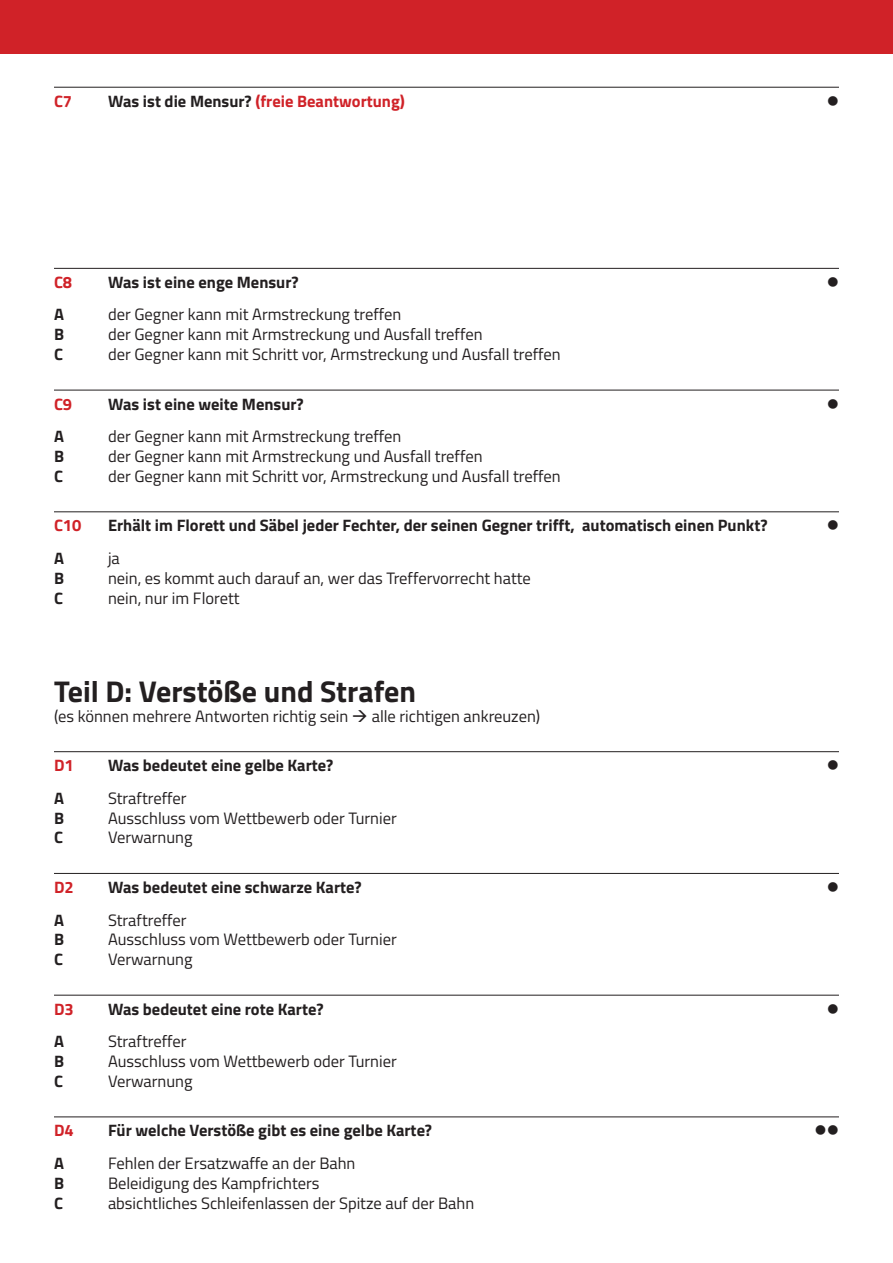
<style>
.page{position:relative;width:893px;height:1263px;background:#fff}
.page>*{position:absolute;margin:0;border:0;box-sizing:border-box;transform-origin:0 0}
.t1{font:700 30px "Titillium Web";color:#231f20}
.t2{font:16.5px "Titillium Web";color:#231f20}
.t3{font:700 16.5px "Titillium Web";color:#231f20}
.t4{font:700 16.5px "Titillium Web";color:#d02228}
.t5{font:16.5px "Wingdings";color:#231f20}
.s1{color:#231f20}
</style>
<div class="page">
<div style="left:0;top:0;width:893px;height:54px;background:#d02228"></div>
<hr style="left:54px;top:87px;width:785px;height:1px;background:#231f20">
<hr style="left:54px;top:268px;width:785px;height:1px;background:#231f20">
<hr style="left:54px;top:390px;width:785px;height:1px;background:#231f20">
<hr style="left:54px;top:511px;width:785px;height:1px;background:#231f20">
<hr style="left:54px;top:751px;width:785px;height:1px;background:#231f20">
<hr style="left:54px;top:873px;width:785px;height:1px;background:#231f20">
<hr style="left:54px;top:995px;width:785px;height:1px;background:#231f20">
<hr style="left:54px;top:1116px;width:785px;height:1px;background:#231f20">
<p class="t4" style="left:54px;top:88px;width:20px">C7</p>
<p class="t4" style="left:108px;top:88px;width:298px"><span class="s1">Was ist die Mensur?</span> (freie Beantwortung)</p>
<p class="t5" style="left:827px;top:92px;width:14px">●</p>
<p class="t4" style="left:54px;top:269px;width:20px">C8</p>
<p class="t3" style="left:108px;top:269px;width:192px">Was ist eine enge Mensur?</p>
<p class="t5" style="left:827px;top:273px;width:14px">●</p>
<p class="t3" style="left:54px;top:302px;width:11px">A</p>
<p class="t2" style="left:108px;top:303px;width:295px">der Gegner kann mit Armstreckung treffen</p>
<p class="t3" style="left:54px;top:322px;width:12px">B</p>
<p class="t2" style="left:108px;top:322px;width:376px">der Gegner kann mit Armstreckung und Ausfall treffen</p>
<p class="t3" style="left:54px;top:342px;width:10px">C</p>
<p class="t2" style="left:108px;top:342px;width:454px">der Gegner kann mit Schritt vor, Armstreckung und Ausfall treffen</p>
<p class="t4" style="left:54px;top:391px;width:20px">C9</p>
<p class="t3" style="left:108px;top:391px;width:197px">Was ist eine weite Mensur?</p>
<p class="t5" style="left:827px;top:395px;width:14px">●</p>
<p class="t3" style="left:54px;top:424px;width:11px">A</p>
<p class="t2" style="left:108px;top:424px;width:295px">der Gegner kann mit Armstreckung treffen</p>
<p class="t3" style="left:54px;top:444px;width:12px">B</p>
<p class="t2" style="left:108px;top:444px;width:376px">der Gegner kann mit Armstreckung und Ausfall treffen</p>
<p class="t3" style="left:54px;top:463px;width:10px">C</p>
<p class="t2" style="left:108px;top:464px;width:454px">der Gegner kann mit Schritt vor, Armstreckung und Ausfall treffen</p>
<p class="t4" style="left:54px;top:513px;width:29px">C10</p>
<p class="t3" style="left:108px;top:513px;width:661px">Erhält im Florett und Säbel jeder Fechter, der seinen Gegner trifft, automatisch einen Punkt?</p>
<p class="t5" style="left:827px;top:516px;width:14px">●</p>
<p class="t3" style="left:54px;top:545px;width:11px">A</p>
<p class="t2" style="left:108px;top:546px;width:13px">ja</p>
<p class="t3" style="left:54px;top:565px;width:12px">B</p>
<p class="t2" style="left:108px;top:566px;width:424px">nein, es kommt auch darauf an, wer das Treffervorrecht hatte</p>
<p class="t3" style="left:54px;top:585px;width:10px">C</p>
<p class="t2" style="left:108px;top:586px;width:133px">nein, nur im Florett</p>
<p class="t1" style="left:54px;top:668px;width:364px">Teil D: Verstöße und Strafen</p>
<p class="t2" style="left:54px;top:704px;width:488px">(es können mehrere Antworten richtig sein → alle richtigen ankreuzen)</p>
<p class="t4" style="left:54px;top:753px;width:21px">D1</p>
<p class="t3" style="left:108px;top:753px;width:227px">Was bedeutet eine gelbe Karte?</p>
<p class="t5" style="left:827px;top:756px;width:14px">●</p>
<p class="t3" style="left:54px;top:785px;width:11px">A</p>
<p class="t2" style="left:108px;top:786px;width:80px">Straftreffer</p>
<p class="t3" style="left:54px;top:805px;width:12px">B</p>
<p class="t2" style="left:108px;top:806px;width:290px">Ausschluss vom Wettbewerb oder Turnier</p>
<p class="t3" style="left:54px;top:825px;width:10px">C</p>
<p class="t2" style="left:108px;top:825px;width:86px">Verwarnung</p>
<p class="t4" style="left:54px;top:874px;width:21px">D2</p>
<p class="t3" style="left:108px;top:874px;width:255px">Was bedeutet eine schwarze Karte?</p>
<p class="t5" style="left:827px;top:878px;width:14px">●</p>
<p class="t3" style="left:54px;top:907px;width:11px">A</p>
<p class="t2" style="left:108px;top:908px;width:80px">Straftreffer</p>
<p class="t3" style="left:54px;top:927px;width:12px">B</p>
<p class="t2" style="left:108px;top:927px;width:290px">Ausschluss vom Wettbewerb oder Turnier</p>
<p class="t3" style="left:54px;top:947px;width:10px">C</p>
<p class="t2" style="left:108px;top:947px;width:86px">Verwarnung</p>
<p class="t4" style="left:54px;top:996px;width:21px">D3</p>
<p class="t3" style="left:108px;top:996px;width:217px">Was bedeutet eine rote Karte?</p>
<p class="t5" style="left:827px;top:1000px;width:14px">●</p>
<p class="t3" style="left:54px;top:1029px;width:11px">A</p>
<p class="t2" style="left:108px;top:1029px;width:80px">Straftreffer</p>
<p class="t3" style="left:54px;top:1049px;width:12px">B</p>
<p class="t2" style="left:108px;top:1049px;width:290px">Ausschluss vom Wettbewerb oder Turnier</p>
<p class="t3" style="left:54px;top:1068px;width:10px">C</p>
<p class="t2" style="left:108px;top:1069px;width:86px">Verwarnung</p>
<p class="t4" style="left:54px;top:1118px;width:21px">D4</p>
<p class="t3" style="left:108px;top:1118px;width:326px">Für welche Verstöße gibt es eine gelbe Karte?</p>
<p class="t3" style="left:54px;top:1150px;width:11px">A</p>
<p class="t2" style="left:108px;top:1151px;width:249px">Fehlen der Ersatzwaffe an der Bahn</p>
<p class="t3" style="left:54px;top:1170px;width:12px">B</p>
<p class="t2" style="left:108px;top:1171px;width:213px">Beleidigung des Kampfrichters</p>
<p class="t3" style="left:54px;top:1190px;width:10px">C</p>
<p class="t2" style="left:108px;top:1191px;width:368px">absichtliches Schleifenlassen der Spitze auf der Bahn</p>
</div>
